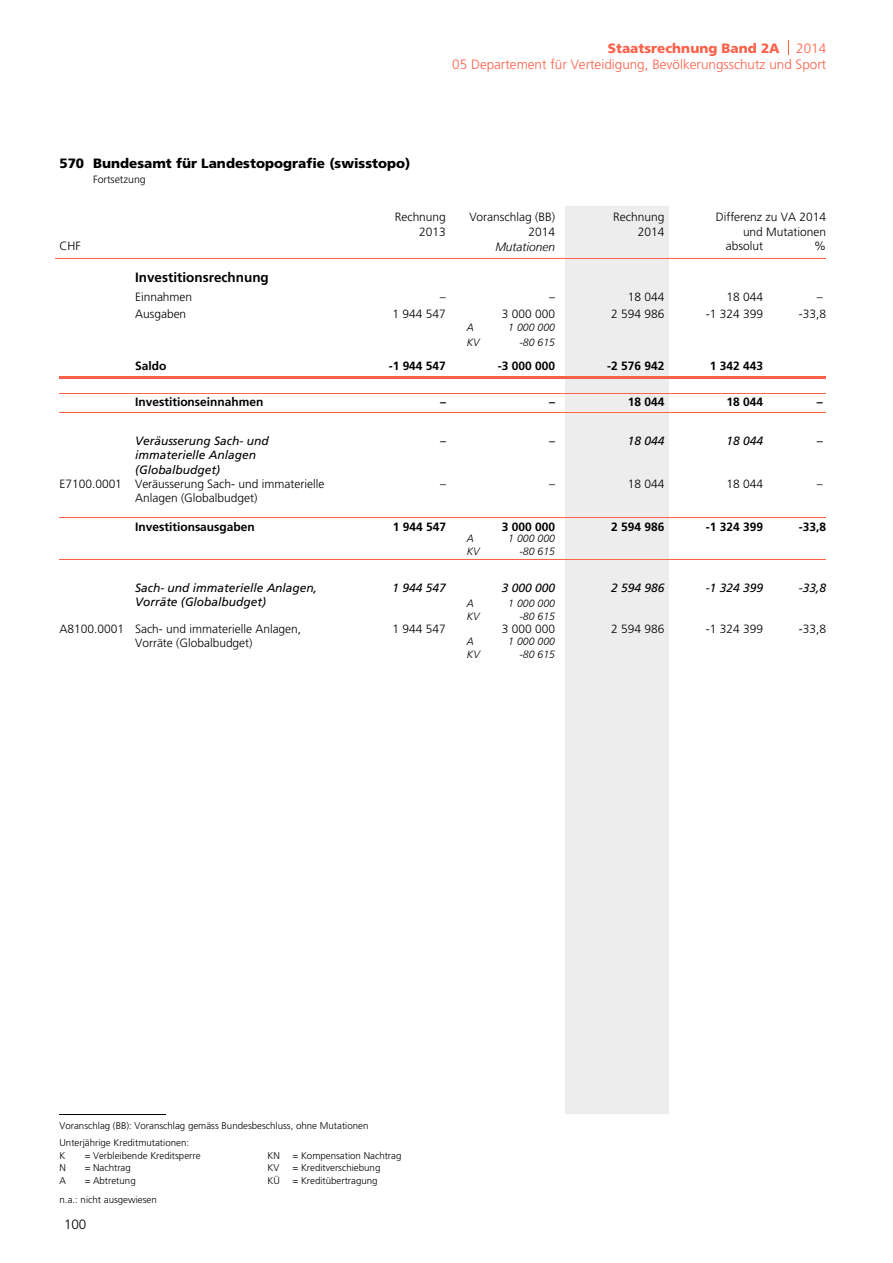
<style>
.page{position:relative;width:893px;height:1263px;background:#fff}
.page>*{position:absolute;margin:0;border:0;box-sizing:border-box;transform-origin:0 0}
.t1{font:300 13.5px/16px "Frutiger LT Std";color:#ff6048;text-align:right}
.t2{font:900 13.5px "Frutiger LT Std";color:#000}
.t3{font:700 13.5px "Frutiger LT Com";color:#000}
.t4{font:300 13.5px "Frutiger LT Std";color:#000}
.t5{font:300 12px/13.8px "Frutiger LT Std";color:#000}
.t6{font:italic 12px/14.4px "Frutiger LT Com";color:#000}
.t7{font:700 12px "Frutiger LT Com";color:#000}
.t8{font:italic 300 12px "Frutiger LT Com";color:#000}
.t9{font:italic 300 10.5px "Frutiger LT Com";color:#000}
.t10{font:300 10.5px "Frutiger LT Std";color:#000}
.t11{font:300 9.75px/16.8px "Frutiger LT Std";color:#000}
.s1{font-weight:900}
</style>
<div class="page">
<div style="left:566px;top:206px;width:102px;height:908px;background:#ededee"></div>
<svg style="left:788px;top:40px;width:1px;height:15px"></svg>
<hr style="left:55px;top:258px;width:771px;height:1px;background:#ff6048">
<hr style="left:59px;top:376px;width:767px;height:2px;background:#ff6048">
<hr style="left:59px;top:393px;width:767px;height:1px;background:#ff6048">
<hr style="left:59px;top:517px;width:767px;height:1px;background:#ff6048">
<hr style="left:59px;top:412px;width:767px;height:1px;background:#ff6048">
<hr style="left:59px;top:560px;width:767px;height:1px;background:#ff6048">
<hr style="left:59px;top:1114px;width:107px;height:1px;background:#000">
<p class="t2" style="left:59px;top:158px;width:353px">570 Bundesamt für Landestopografie (swisstopo)</p>
<p class="t10" style="left:93px;top:175px;width:54px">Fortsetzung</p>
<p class="t1" style="left:452px;top:41px;width:375px"><span class="s1">Staatsrechnung Band 2A</span> 2014<br>05 Departement für Verteidigung, Bevölkerungsschutz und Sport</p>
<p class="t5" style="left:59px;top:240px;width:23px">CHF</p>
<p class="t5" style="left:395px;top:211px;width:53px">Rechnung</p>
<p class="t5" style="left:469px;top:211px;width:87px">Voranschlag (BB)</p>
<p class="t5" style="left:419px;top:226px;width:28px">2013</p>
<p class="t5" style="left:528px;top:226px;width:28px">2014</p>
<p class="t8" style="left:495px;top:242px;width:61px">Mutationen</p>
<p class="t5" style="left:613px;top:211px;width:53px">Rechnung</p>
<p class="t5" style="left:638px;top:226px;width:28px">2014</p>
<p class="t5" style="left:716px;top:211px;width:112px">Differenz zu VA 2014</p>
<p class="t5" style="left:726px;top:240px;width:39px">absolut</p>
<p class="t5" style="left:814px;top:240px;width:13px">%</p>
<p class="t5" style="left:743px;top:226px;width:85px">und Mutationen</p>
<p class="t3" style="left:135px;top:271px;width:135px">Investitionsrechnung</p>
<p class="t5" style="left:135px;top:291px;width:59px">Einnahmen</p>
<p class="t5" style="left:440px;top:291px;width:7px">–</p>
<p class="t5" style="left:817px;top:291px;width:7px">–</p>
<p class="t5" style="left:549px;top:290px;width:7px">–</p>
<p class="t5" style="left:628px;top:291px;width:38px">18 044</p>
<p class="t5" style="left:726px;top:291px;width:38px">18 044</p>
<p class="t5" style="left:135px;top:308px;width:53px">Ausgaben</p>
<p class="t5" style="left:393px;top:308px;width:55px">1 944 547</p>
<p class="t5" style="left:706px;top:308px;width:59px">-1 324 399</p>
<p class="t5" style="left:502px;top:308px;width:55px">3 000 000</p>
<p class="t5" style="left:611px;top:308px;width:55px">2 594 986</p>
<p class="t5" style="left:799px;top:308px;width:29px">-33,8</p>
<p class="t9" style="left:467px;top:324px;width:9px">A</p>
<p class="t9" style="left:508px;top:324px;width:48px">1 000 000</p>
<p class="t9" style="left:467px;top:338px;width:14px">KV</p>
<p class="t9" style="left:519px;top:338px;width:37px">-80 615</p>
<p class="t7" style="left:135px;top:361px;width:33px">Saldo</p>
<p class="t7" style="left:389px;top:361px;width:59px">-1 944 547</p>
<p class="t7" style="left:498px;top:361px;width:59px">-3 000 000</p>
<p class="t7" style="left:710px;top:361px;width:55px">1 342 443</p>
<p class="t7" style="left:607px;top:361px;width:59px">-2 576 942</p>
<p class="t7" style="left:135px;top:397px;width:130px">Investitionseinnahmen</p>
<p class="t7" style="left:549px;top:397px;width:7px">–</p>
<p class="t7" style="left:628px;top:397px;width:38px">18 044</p>
<p class="t7" style="left:726px;top:397px;width:38px">18 044</p>
<p class="t7" style="left:440px;top:397px;width:7px">–</p>
<p class="t7" style="left:817px;top:397px;width:7px">–</p>
<p class="t6" style="left:135px;top:434px;width:135px">Veräusserung Sach- und immaterielle Anlagen (Globalbudget)</p>
<p class="t6" style="left:440px;top:434px;width:7px">–</p>
<p class="t6" style="left:817px;top:434px;width:7px">–</p>
<p class="t6" style="left:549px;top:434px;width:7px">–</p>
<p class="t6" style="left:726px;top:434px;width:38px">18 044</p>
<p class="t6" style="left:628px;top:434px;width:38px">18 044</p>
<p class="t5" style="left:135px;top:478px;width:191px;text-indent:-76px">E7100.0001 Veräusserung Sach- und immaterielle<br>Anlagen (Globalbudget)</p>
<p class="t5" style="left:440px;top:478px;width:7px">–</p>
<p class="t5" style="left:817px;top:478px;width:7px">–</p>
<p class="t5" style="left:549px;top:478px;width:7px">–</p>
<p class="t5" style="left:726px;top:478px;width:38px">18 044</p>
<p class="t5" style="left:628px;top:478px;width:38px">18 044</p>
<p class="t7" style="left:135px;top:522px;width:121px">Investitionsausgaben</p>
<p class="t7" style="left:393px;top:522px;width:55px">1 944 547</p>
<p class="t7" style="left:502px;top:522px;width:55px">3 000 000</p>
<p class="t7" style="left:611px;top:522px;width:55px">2 594 986</p>
<p class="t7" style="left:706px;top:522px;width:59px">-1 324 399</p>
<p class="t7" style="left:799px;top:522px;width:29px">-33,8</p>
<p class="t9" style="left:467px;top:534px;width:9px">A</p>
<p class="t9" style="left:508px;top:534px;width:48px">1 000 000</p>
<p class="t9" style="left:467px;top:547px;width:14px">KV</p>
<p class="t9" style="left:519px;top:547px;width:37px">-80 615</p>
<p class="t6" style="left:135px;top:581px;width:184px">Sach- und immaterielle Anlagen,<br>Vorräte (Globalbudget)</p>
<p class="t6" style="left:393px;top:582px;width:55px">1 944 547</p>
<p class="t6" style="left:706px;top:582px;width:59px">-1 324 399</p>
<p class="t6" style="left:799px;top:582px;width:29px">-33,8</p>
<p class="t6" style="left:502px;top:582px;width:55px">3 000 000</p>
<p class="t6" style="left:611px;top:582px;width:55px">2 594 986</p>
<p class="t9" style="left:467px;top:599px;width:9px">A</p>
<p class="t9" style="left:508px;top:599px;width:48px">1 000 000</p>
<p class="t9" style="left:467px;top:612px;width:14px">KV</p>
<p class="t9" style="left:519px;top:612px;width:37px">-80 615</p>
<p class="t5" style="left:135px;top:623px;width:168px;text-indent:-76px">A8100.0001 Sach- und immaterielle Anlagen,<br>Vorräte (Globalbudget)</p>
<p class="t5" style="left:393px;top:623px;width:55px">1 944 547</p>
<p class="t5" style="left:706px;top:623px;width:59px">-1 324 399</p>
<p class="t5" style="left:799px;top:623px;width:29px">-33,8</p>
<p class="t5" style="left:502px;top:623px;width:55px">3 000 000</p>
<p class="t5" style="left:611px;top:623px;width:55px">2 594 986</p>
<p class="t9" style="left:467px;top:637px;width:9px">A</p>
<p class="t9" style="left:508px;top:637px;width:48px">1 000 000</p>
<p class="t9" style="left:467px;top:650px;width:14px">KV</p>
<p class="t9" style="left:519px;top:650px;width:37px">-80 615</p>
<p class="t11" style="left:59px;top:1118px;width:310px">Voranschlag (BB): Voranschlag gemäss Bundesbeschluss, ohne Mutationen<br>Unterjährige Kreditmutationen:</p>
<p class="t11" style="left:59px;top:1148px;width:7px">K</p>
<p class="t11" style="left:85px;top:1148px;width:117px">= Verbleibende Kreditsperre</p>
<p class="t11" style="left:267px;top:1148px;width:14px">KN</p>
<p class="t11" style="left:293px;top:1148px;width:110px">= Kompensation Nachtrag</p>
<p class="t11" style="left:59px;top:1160px;width:8px">N</p>
<p class="t11" style="left:85px;top:1160px;width:48px">= Nachtrag</p>
<p class="t11" style="left:267px;top:1160px;width:13px">KV</p>
<p class="t11" style="left:293px;top:1160px;width:89px">= Kreditverschiebung</p>
<p class="t11" style="left:59px;top:1173px;width:8px">A</p>
<p class="t11" style="left:85px;top:1173px;width:53px">= Abtretung</p>
<p class="t11" style="left:267px;top:1173px;width:14px">KÜ</p>
<p class="t11" style="left:293px;top:1173px;width:87px">= Kreditübertragung</p>
<p class="t11" style="left:60px;top:1192px;width:99px">n.a.: nicht ausgewiesen</p>
<p class="t4" style="left:64px;top:1219px;width:24px">100</p>
</div>
